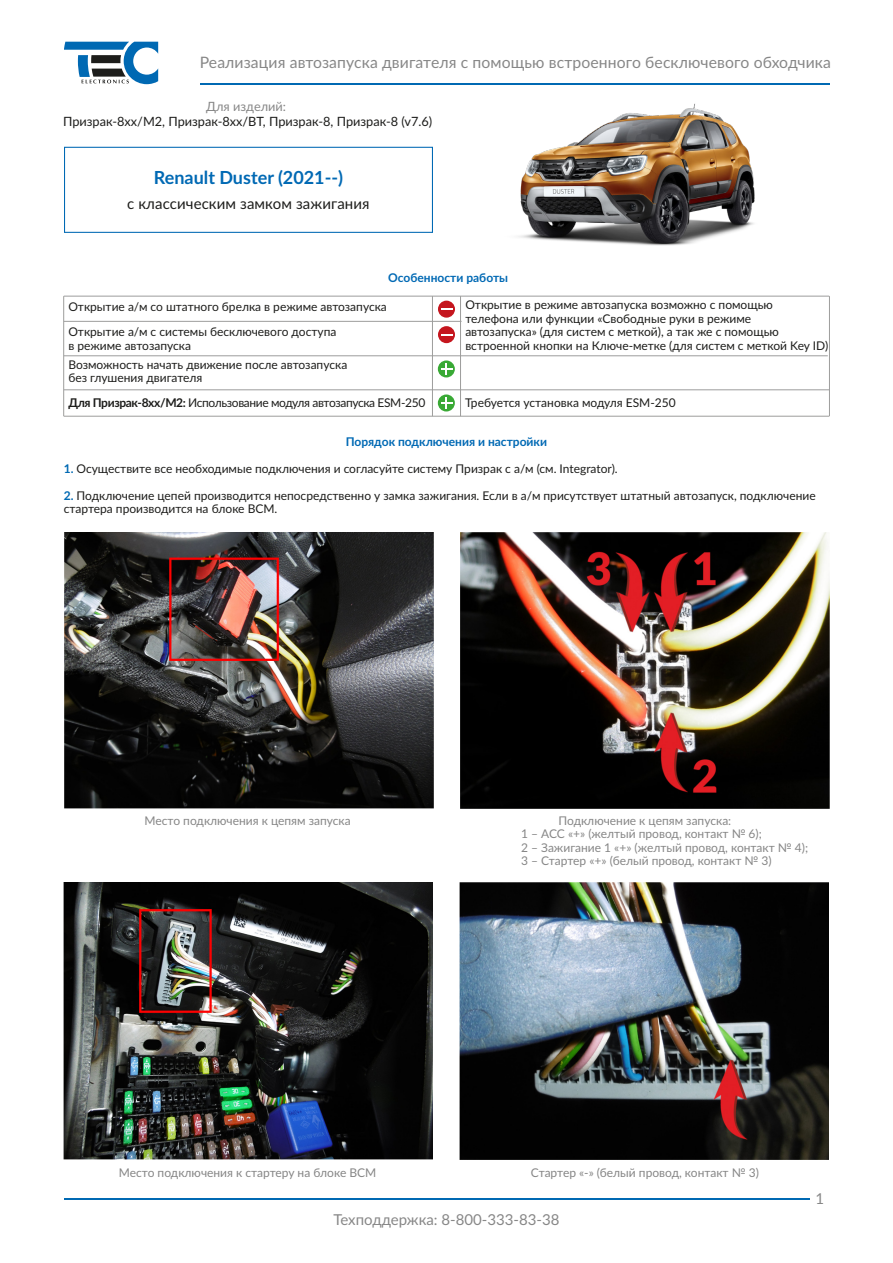
<style>
.page{position:relative;width:893px;height:1263px;background:#fff}
.page>*{position:absolute;margin:0;border:0;box-sizing:border-box;transform-origin:0 0}
.t1{font:700 18px "Lato";color:#0069b4}
.t2{font:15.75px "Lato";letter-spacing:.005em;color:#878787}
.t3{font:15px "Lato";color:#878787}
.t4{font:15px "Lato";letter-spacing:.005em;color:#1d1d1b}
.t5{font:12.75px "Lato";color:#1d1d1b}
.t6{font:12.75px "Lato";color:#878787}
.t7{font:12px/13.5px "Lato";color:#1d1d1b}
.t8{font:12px/13.5px "Lato";color:#868686}
.t9{font:12px "Lato";letter-spacing:-.03em;color:#1d1d1b}
.t10{font:700 12px "Lato";color:#0069b4}
.s1{font-weight:700}
.s2{font-weight:700;color:#0069b3}
</style>
<div class="page">
<svg style="left:64px;top:42px;width:94px;height:42px"></svg>
<hr style="left:200px;top:83px;width:629px;height:1px;background:#0069b3">
<hr style="left:64px;top:1198px;width:745px;height:1px;background:#0069b3">
<div style="left:64px;top:147px;width:369px;height:86px;border:1px solid #0069b4"></div>
<hr style="left:64px;top:296px;width:765px;height:1px;background:#9d9d9c">
<hr style="left:64px;top:355px;width:764px;height:1px;background:#9d9d9c">
<hr style="left:64px;top:390px;width:765px;height:1px;background:#9d9d9c">
<hr style="left:63px;top:296px;width:1px;height:120px;background:#9d9d9c">
<hr style="left:432px;top:296px;width:1px;height:120px;background:#9d9d9c">
<hr style="left:460px;top:296px;width:1px;height:120px;background:#9d9d9c">
<hr style="left:829px;top:296px;width:1px;height:120px;background:#9d9d9c">
<hr style="left:64px;top:416px;width:765px;height:1px;background:#9d9d9c">
<hr style="left:64px;top:321px;width:398px;height:1px;background:#9d9d9c">
<div style="left:438px;top:326px;width:17px;height:17px;background:#c5161e;border-radius:50%"></div>
<svg style="left:441px;top:334px;width:11px;height:2px"></svg>
<div style="left:438px;top:301px;width:17px;height:17px;background:#c5161e;border-radius:50%"></div>
<svg style="left:441px;top:308px;width:11px;height:2px"></svg>
<img style="left:460px;top:84px;width:369px;height:162px">
<img style="left:460px;top:883px;width:369px;height:277px">
<img style="left:65px;top:532px;width:369px;height:277px">
<img style="left:460px;top:532px;width:369px;height:277px">
<img style="left:63px;top:883px;width:369px;height:277px">
<svg style="left:438px;top:394px;width:17px;height:17px"></svg>
<svg style="left:441px;top:397px;width:11px;height:12px"></svg>
<svg style="left:438px;top:360px;width:17px;height:17px"></svg>
<svg style="left:441px;top:363px;width:11px;height:12px"></svg>
<h2 class="t2" style="left:200px;top:51px;width:633px">Реализация автозапуска двигателя с помощью встроенного бесключевого обходчика</h2>
<p class="t6" style="left:206px;top:97px;width:81px">Для изделий:</p>
<p class="t5" style="left:63px;top:112px;width:371px">Призрак-8xx/М2, Призрак-8xx/BT, Призрак-8, Призрак-8 (v7.6)</p>
<h1 class="t1" style="left:154px;top:165px;width:191px">Renault Duster (2021--)</h1>
<p class="t4" style="left:127px;top:193px;width:244px">с классическим замком зажигания</p>
<p class="t10" style="left:388px;top:269px;width:121px">Особенности работы</p>
<p class="t7" style="left:68px;top:299px;width:320px">Открытие а/м со штатного брелка в режиме автозапуска</p>
<p class="t7" style="left:68px;top:325px;width:270px">Открытие а/м с системы бесключевого доступа в режиме автозапуска</p>
<p class="t7" style="left:68px;top:357px;width:280px">Возможность начать движение после автозапуска без глушения двигателя</p>
<p class="t9" style="left:68px;top:394px;width:358px"><span class="s1">Для Призрак-8хх/М2:</span> Использование модуля автозапуска ESM-250</p>
<p class="t7" style="left:465px;top:298px;width:364px">Открытие в режиме автозапуска возможно с помощью телефона или функции «Свободные руки в режиме<br>автозапуска» (для систем с меткой), а так же с помощью встроенной кнопки на Ключе-метке (для систем с меткой Key ID)</p>
<p class="t7" style="left:465px;top:395px;width:212px">Требуется установка модуля ESM-250</p>
<p class="t10" style="left:346px;top:433px;width:203px">Порядок подключения и настройки</p>
<p class="t7" style="left:64px;top:461px;width:555px"><span class="s2">1.</span> Осуществите все необходимые подключения и согласуйте систему Призрак с а/м (см. Integrator).</p>
<p class="t7" style="left:64px;top:488px;width:753px"><span class="s2">2.</span> Подключение цепей производится непосредственно у замка зажигания. Если в а/м присутствует штатный автозапуск, подключение стартера производится на блоке BCM.</p>
<p class="t8" style="left:145px;top:813px;width:208px">Место подключения к цепям запуска</p>
<p class="t8" style="left:521px;top:813px;width:289px;text-indent:37px">Подключение к цепям запуска:<br>1 – АСС «+» (желтый провод, контакт № 6);<br>2 – Зажигание 1 «+» (желтый провод, контакт № 4); 3 – Стартер «+» (белый провод, контакт № 3)</p>
<p class="t8" style="left:119px;top:1165px;width:259px">Место подключения к стартеру на блоке BCM</p>
<p class="t8" style="left:531px;top:1165px;width:229px">Стартер «-» (белый провод, контакт № 3)</p>
<p class="t3" style="left:333px;top:1208px;width:228px">Техподдержка: 8-800-333-83-38</p>
<p class="t3" style="left:816px;top:1188px;width:10px">1</p>
</div>
